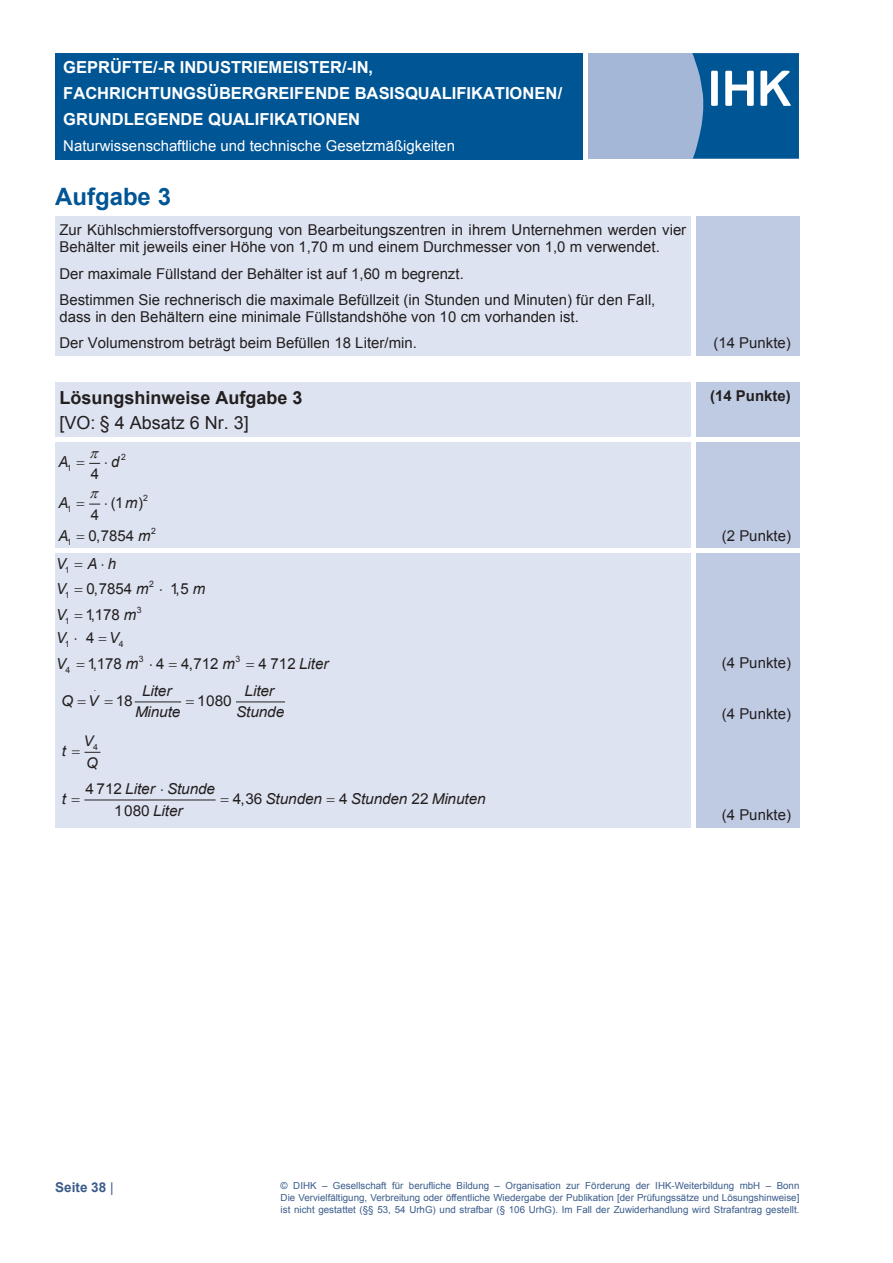
<style>
.page{position:relative;width:893px;height:1263px;background:#fff}
.page>*{position:absolute;margin:0;border:0;box-sizing:border-box;transform-origin:0 0}
.t1{font:700 24px "Arial";color:#005595}
.t2{font:700 18px "Arial";color:#231f20}
.t3{font:18px "Arial";color:#231f20}
.t4{font:700 16.5px/26px "Arial";letter-spacing:-.005em;color:#fff}
.t5{font:15.15px/23.5px "Arial";color:#231f20}
.t6{font:italic 15.15px/25.3px "Arial";color:#231f20}
.t7{font:15px/17.2px "Arial";color:#231f20}
.t8{font:italic 15px "Arial";letter-spacing:-.01em;color:#231f20}
.t9{font:15px "Arial";color:#fff}
.t10{font:700 15px "Arial";color:#231f20}
.t11{font:italic 14.85px "Arial";letter-spacing:-.01em;color:#231f20;scale:1.04 1}
.t12{font:14.85px "Arial";letter-spacing:-.01em;color:#231f20;scale:1.04 1}
.t13{font:italic 14.7px "Arial";color:#231f20}
.t14{font:700 13.5px "Arial";color:#3b5c8b}
.t15{font:9.75px/11.7px "Arial";color:#3b5c8b;text-align:justify}
.t16{font:8.85px "Arial";color:#231f20}
.t17{font:8.7px "Arial";color:#231f20}
.t18{font:8.55px "Arial";color:#231f20;scale:1.04 1}
.s1{font-style:italic}
.s2{font-style:normal}
.s3{font-weight:400}
</style>
<div class="page">
<div style="left:55px;top:53px;width:528px;height:26px;background:#005595"></div>
<div style="left:55px;top:79px;width:528px;height:26px;background:#005595"></div>
<div style="left:55px;top:105px;width:528px;height:26px;background:#005595"></div>
<div style="left:55px;top:131px;width:528px;height:28px;background:#005595"></div>
<div style="left:588px;top:53px;width:211px;height:106px;background:#a4b7d7"></div>
<svg style="left:692px;top:53px;width:107px;height:106px;background:#2a70a6"></svg>
<div style="left:55px;top:216px;width:636px;height:22px;background:#dde3f0"></div>
<div style="left:55px;top:238px;width:636px;height:22px;background:#dde3f0"></div>
<div style="left:695px;top:216px;width:104px;height:44px;background:#bfcbe3"></div>
<div style="left:55px;top:260px;width:636px;height:26px;background:#dde3f0"></div>
<div style="left:695px;top:260px;width:104px;height:26px;background:#bfcbe3"></div>
<div style="left:55px;top:286px;width:636px;height:22px;background:#dde3f0"></div>
<div style="left:55px;top:308px;width:636px;height:22px;background:#dde3f0"></div>
<div style="left:695px;top:286px;width:104px;height:44px;background:#bfcbe3"></div>
<div style="left:55px;top:330px;width:636px;height:26px;background:#dde3f0"></div>
<div style="left:695px;top:330px;width:104px;height:26px;background:#bfcbe3"></div>
<div style="left:55px;top:382px;width:636px;height:30px;background:#dde3f0"></div>
<div style="left:55px;top:412px;width:636px;height:25px;background:#dde3f0"></div>
<div style="left:695px;top:382px;width:104px;height:55px;background:#bfcbe3"></div>
<div style="left:55px;top:442px;width:636px;height:106px;background:#dde3f0"></div>
<div style="left:695px;top:442px;width:104px;height:106px;background:#bfcbe3"></div>
<div style="left:55px;top:553px;width:636px;height:123px;background:#dde3f0"></div>
<div style="left:695px;top:553px;width:104px;height:123px;background:#bfcbe3"></div>
<div style="left:55px;top:676px;width:636px;height:50px;background:#dde3f0"></div>
<hr style="left:135px;top:701px;width:46px;height:1px;background:#231f20">
<hr style="left:236px;top:701px;width:49px;height:1px;background:#231f20">
<div style="left:695px;top:676px;width:104px;height:50px;background:#bfcbe3"></div>
<div style="left:55px;top:726px;width:636px;height:52px;background:#dde3f0"></div>
<div style="left:55px;top:778px;width:636px;height:50px;background:#dde3f0"></div>
<hr style="left:84px;top:800px;width:132px;height:1px;background:#231f20">
<div style="left:695px;top:726px;width:104px;height:102px;background:#bfcbe3"></div>
<svg style="left:89px;top:462px;width:12px;height:2px"></svg>
<svg style="left:89px;top:503px;width:12px;height:2px"></svg>
<svg style="left:84px;top:751px;width:16px;height:2px"></svg>
<p class="t4" style="left:63px;top:55px;width:500px">GEPRÜFTE/-R INDUSTRIEMEISTER/-IN,<br>FACHRICHTUNGSÜBERGREIFENDE BASISQUALIFIKATIONEN/<br>GRUNDLEGENDE QUALIFIKATIONEN</p>
<p class="t9" style="left:63px;top:135px;width:393px">Naturwissenschaftliche und technische Gesetzmäßigkeiten</p>
<h1 class="t1" style="left:55px;top:181px;width:117px">Aufgabe 3</h1>
<p class="t7" style="left:59px;top:221px;width:628px">Zur Kühlschmierstoffversorgung von Bearbeitungszentren in ihrem Unternehmen werden vier<br>Behälter mit jeweils einer Höhe von 1,70 m und einem Durchmesser von 1,0 m verwendet.</p>
<p class="t7" style="left:59px;top:260px;width:597px;line-height:26.1px">Der maximale Füllstand der Behälter ist auf 1,60 m begrenzt.<br>Bestimmen Sie rechnerisch die maximale Befüllzeit (in Stunden und Minuten) für den Fall,</p>
<p class="t7" style="left:59px;top:304px;width:521px;line-height:26.2px">dass in den Behältern eine minimale Füllstandshöhe von 10 cm vorhanden ist.<br>Der Volumenstrom beträgt beim Befüllen 18 Liter/min.</p>
<p class="t2" style="left:59px;top:385px;width:244px">Lösungshinweise Aufgabe 3</p>
<p class="t3" style="left:59px;top:411px;width:191px">[VO: § 4 Absatz 6 Nr. 3]</p>
<p class="t7" style="left:713px;top:334px;width:79px">(14 Punkte)</p>
<p class="t10" style="left:710px;top:385px;width:82px">(14 Punkte)</p>
<p class="t17" style="left:121px;top:452px;width:6px">2</p>
<p class="t8" style="left:58px;top:452px;width:11px">A</p>
<p class="t8" style="left:111px;top:452px;width:10px">d</p>
<p class="t8" style="left:58px;top:493px;width:11px">A</p>
<p class="t8" style="left:125px;top:493px;width:14px">m</p>
<p class="t8" style="left:58px;top:526px;width:11px">A</p>
<p class="t7" style="left:722px;top:527px;width:71px">(2 Punkte)</p>
<p class="t16" style="left:65px;top:564px;width:6px">1</p>
<p class="t16" style="left:149px;top:578px;width:6px">2</p>
<p class="t16" style="left:65px;top:589px;width:6px">1</p>
<p class="t16" style="left:137px;top:604px;width:6px">3</p>
<p class="t16" style="left:65px;top:615px;width:6px">1</p>
<p class="t16" style="left:65px;top:638px;width:6px">1</p>
<p class="t16" style="left:119px;top:638px;width:6px">4</p>
<p class="t16" style="left:139px;top:653px;width:6px">3</p>
<p class="t16" style="left:235px;top:653px;width:6px">3</p>
<p class="t16" style="left:66px;top:664px;width:6px">4</p>
<p class="t17" style="left:67px;top:462px;width:6px">1</p>
<p class="t7" style="left:91px;top:465px;width:10px">4</p>
<p class="t17" style="left:143px;top:492px;width:6px">2</p>
<p class="t7" style="left:111px;top:494px;width:34px">(1 )</p>
<p class="t7" style="left:89px;top:504px;width:64px;line-height:21px">4<br>0,7854 <span class="s1">m</span></p>
<p class="t17" style="left:67px;top:503px;width:6px">1</p>
<p class="t17" style="left:151px;top:525px;width:6px">2</p>
<p class="t17" style="left:67px;top:536px;width:6px">1</p>
<p class="t6" style="left:56px;top:551px;width:12px">V</p>
<p class="t6" style="left:87px;top:551px;width:30px">A h</p>
<p class="t6" style="left:56px;top:576px;width:12px">V<br>V</p>
<p class="t6" style="left:56px;top:625px;width:12px">V</p>
<p class="t6" style="left:109px;top:625px;width:12px">V</p>
<p class="t6" style="left:56px;top:651px;width:12px">V</p>
<p class="t7" style="left:722px;top:655px;width:71px">(4 Punkte)</p>
<p class="t18" style="left:94px;top:682px;width:4px">.</p>
<p class="t12" style="left:116px;top:691px;width:18px">18</p>
<p class="t12" style="left:197px;top:691px;width:35px">1080</p>
<p class="t5" style="left:86px;top:577px;width:64px">0,7854 <span class="s1">m</span></p>
<p class="t5" style="left:170px;top:577px;width:37px">1,5 <span class="s1">m</span></p>
<p class="t5" style="left:86px;top:603px;width:52px">1,178 <span class="s1">m<br></span>4</p>
<p class="t5" style="left:88px;top:652px;width:52px">1,178 <span class="s1">m</span></p>
<p class="t5" style="left:156px;top:652px;width:80px">4 4,712 <span class="s1">m</span></p>
<p class="t6" style="left:259px;top:651px;width:71px"><span class="s2">4 712</span> Liter</p>
<p class="t11" style="left:142px;top:681px;width:30px">Liter</p>
<p class="t11" style="left:245px;top:681px;width:30px">Liter</p>
<p class="t11" style="left:61px;top:691px;width:37px">Q V</p>
<p class="t11" style="left:135px;top:702px;width:45px">Minute</p>
<p class="t11" style="left:236px;top:702px;width:48px">Stunde</p>
<p class="t7" style="left:722px;top:705px;width:71px">(4 Punkte)</p>
<p class="t13" style="left:62px;top:741px;width:6px">t</p>
<p class="t8" style="left:62px;top:789px;width:6px">t</p>
<p class="t13" style="left:84px;top:731px;width:16px">V<sub>4</sub></p>
<p class="t13" style="left:86px;top:753px;width:13px">Q</p>
<p class="t8" style="left:85px;top:779px;width:131px"><span class="s2">4 712</span> Liter Stunde</p>
<p class="t8" style="left:114px;top:801px;width:70px"><span class="s2">1080</span> Liter</p>
<p class="t8" style="left:233px;top:789px;width:91px"><span class="s2">4,36</span> Stunden</p>
<p class="t8" style="left:339px;top:789px;width:148px"><span class="s2">4</span> Stunden <span class="s2">22</span> Minuten</p>
<p class="t7" style="left:722px;top:806px;width:71px">(4 Punkte)</p>
<p class="t14" style="left:55px;top:1178px;width:60px">Seite 38 <span class="s3">|</span></p>
<p class="t15" style="left:281px;top:1180px;width:520px">© DIHK – Gesellschaft für berufliche Bildung – Organisation zur Förderung der IHK-Weiterbildung mbH – Bonn Die Vervielfältigung, Verbreitung oder öffentliche Wiedergabe der Publikation [der Prüfungssätze und Lösungshinweise] ist nicht gestattet (§§ 53, 54 UrhG) und strafbar (§ 106 UrhG). Im Fall der Zuwiderhandlung wird Strafantrag gestellt.</p>
</div>
